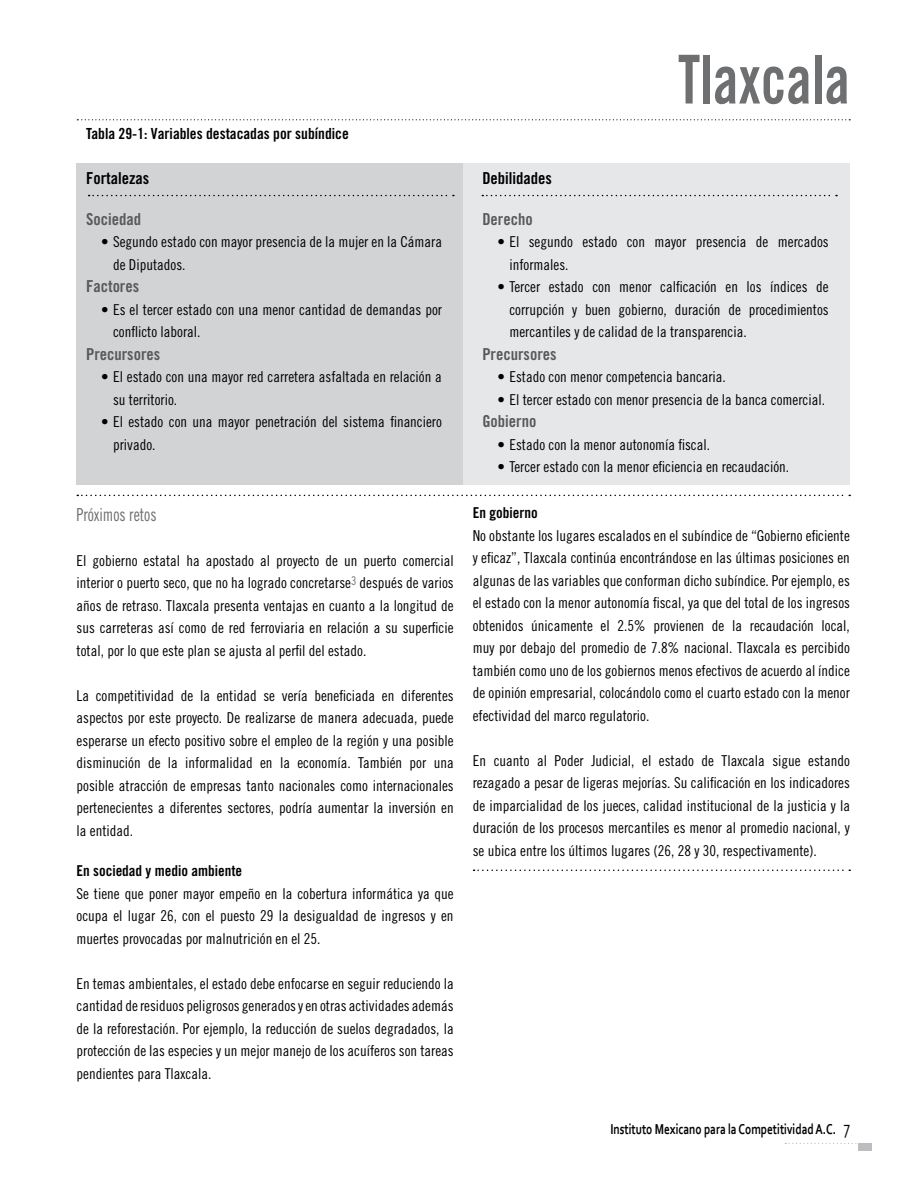
<style>
.page{position:relative;width:918px;height:1188px;background:#fff}
.page>*{position:absolute;margin:0;border:0;box-sizing:border-box;transform-origin:0 0}
.t1{font:67.5px "Trade Gothic Bold Cond Twenty";color:#6d6f71;scale:.85 1}
.t2{font:18px "Trade Gothic Cond Eighteen";color:#6d6f71;scale:.88 1}
.t3{font:16.5px "Trade Gothic Bold Cond Twenty";color:#58595b}
.t4{font:16.5px "Trade Gothic Bold Cond Twenty";color:#000}
.t5{font:15.3px "Trade Gothic Bold Cond Twenty";color:#000}
.t6{font:15px/22.5px "Trade Gothic Cond Eighteen";color:#000;text-align:justify}
.t7{font:700 15px "Corbel";color:#000;scale:.75 1}
.t8{font:15px "Trade Gothic Bold Cond Twenty";color:#000}
.s1{font-weight:400;font-size:19.5px}
</style>
<div class="page">
<div style="left:858px;top:1143px;width:13px;height:7px;background:#bcbdc0"></div>
<svg style="left:785px;top:1143px;width:87px;height:1px"></svg>
<svg style="left:77px;top:119px;width:773px;height:1px"></svg>
<div style="left:463px;top:164px;width:387px;height:321px;background:#e6e7e8"></div>
<div style="left:77px;top:164px;width:386px;height:321px;background:#d1d3d4"></div>
<svg style="left:89px;top:195px;width:365px;height:1px"></svg>
<svg style="left:482px;top:195px;width:355px;height:1px"></svg>
<svg style="left:77px;top:495px;width:773px;height:1px"></svg>
<svg style="left:474px;top:870px;width:376px;height:1px"></svg>
<p class="t5" style="left:86px;top:124px;width:264px">Tabla 29-1: Variables destacadas por subíndice</p>
<p class="t4" style="left:86px;top:168px;width:65px">Fortalezas</p>
<p class="t3" style="left:86px;top:209px;width:56px">Sociedad</p>
<p class="t6" style="left:113px;top:230px;width:330px;text-indent:-12px">• Segundo estado con mayor presencia de la mujer en la Cámara de Diputados.</p>
<p class="t3" style="left:86px;top:276px;width:55px">Factores</p>
<p class="t6" style="left:113px;top:298px;width:330px;text-indent:-12px">• Es el tercer estado con una menor cantidad de demandas por conflicto laboral.</p>
<p class="t3" style="left:86px;top:344px;width:76px">Precursores</p>
<p class="t6" style="left:113px;top:365px;width:330px;text-indent:-12px">• El estado con una mayor red carretera asfaltada en relación a su territorio.</p>
<p class="t6" style="left:113px;top:410px;width:330px;text-indent:-12px">• El estado con una mayor penetración del sistema financiero privado.</p>
<p class="t2" style="left:77px;top:504px;width:93px">Próximos retos</p>
<p class="t6" style="left:77px;top:549px;width:379px">El gobierno estatal ha apostado al proyecto de un puerto comercial interior o puerto seco, que no ha logrado concretarse<sup>3</sup> después de varios años de retraso. Tlaxcala presenta ventajas en cuanto a la longitud de sus carreteras así como de red ferroviaria en relación a su superficie total, por lo que este plan se ajusta al perfil del estado.</p>
<p class="t6" style="left:77px;top:684px;width:379px">La competitividad de la entidad se vería beneficiada en diferentes aspectos por este proyecto. De realizarse de manera adecuada, puede esperarse un efecto positivo sobre el empleo de la región y una posible disminución de la informalidad en la economía. También por una posible atracción de empresas tanto nacionales como internacionales pertenecientes a diferentes sectores, podría aumentar la inversión en la entidad.</p>
<p class="t8" style="left:77px;top:862px;width:167px">En sociedad y medio ambiente</p>
<p class="t6" style="left:77px;top:882px;width:379px">Se tiene que poner mayor empeño en la cobertura informática ya que ocupa el lugar 26, con el puesto 29 la desigualdad de ingresos y en muertes provocadas por malnutrición en el 25.</p>
<p class="t6" style="left:77px;top:972px;width:379px">En temas ambientales, el estado debe enfocarse en seguir reduciendo la cantidad de residuos peligrosos generados y en otras actividades además de la reforestación. Por ejemplo, la reducción de suelos degradados, la protección de las especies y un mejor manejo de los acuíferos son tareas pendientes para Tlaxcala.</p>
<h1 class="t1" style="left:678px;top:38px;width:204px">Tlaxcala</h1>
<p class="t4" style="left:482px;top:168px;width:71px">Debilidades</p>
<p class="t3" style="left:482px;top:209px;width:52px">Derecho</p>
<p class="t6" style="left:509px;top:231px;width:321px;text-indent:-12px">• El segundo estado con mayor presencia de mercados informales.</p>
<p class="t6" style="left:509px;top:276px;width:321px;text-indent:-12px">• Tercer estado con menor calficación en los índices de corrupción y buen gobierno, duración de procedimientos mercantiles y de calidad de la transparencia.</p>
<p class="t3" style="left:482px;top:344px;width:76px">Precursores</p>
<p class="t6" style="left:497px;top:366px;width:230px">• Estado con menor competencia bancaria.</p>
<p class="t6" style="left:497px;top:388px;width:329px">• El tercer estado con menor presencia de la banca comercial.</p>
<p class="t3" style="left:482px;top:411px;width:56px">Gobierno</p>
<p class="t6" style="left:497px;top:433px;width:214px">• Estado con la menor autonomía fiscal.</p>
<p class="t6" style="left:497px;top:456px;width:293px">• Tercer estado con la menor eficiencia en recaudación.</p>
<p class="t8" style="left:473px;top:504px;width:66px">En gobierno</p>
<p class="t6" style="left:473px;top:524px;width:379px">No obstante los lugares escalados en el subíndice de “Gobierno eficiente y eficaz”, Tlaxcala continúa encontrándose en las últimas posiciones en algunas de las variables que conforman dicho subíndice. Por ejemplo, es el estado con la menor autonomía fiscal, ya que del total de los ingresos obtenidos únicamente el 2.5% provienen de la recaudación local, muy por debajo del promedio de 7.8% nacional. Tlaxcala es percibido también como uno de los gobiernos menos efectivos de acuerdo al índice de opinión empresarial, colocándolo como el cuarto estado con la menor efectividad del marco regulatorio.</p>
<p class="t6" style="left:473px;top:749px;width:379px">En cuanto al Poder Judicial, el estado de Tlaxcala sigue estando rezagado a pesar de ligeras mejorías. Su calificación en los indicadores de imparcialidad de los jueces, calidad institucional de la justicia y la duración de los procesos mercantiles es menor al promedio nacional, y se ubica entre los últimos lugares (26, 28 y 30, respectivamente).</p>
<p class="t7" style="left:610px;top:1120px;width:321px">Instituto Mexicano para la Competitividad A.C. <span class="s1">7</span></p>
</div>
